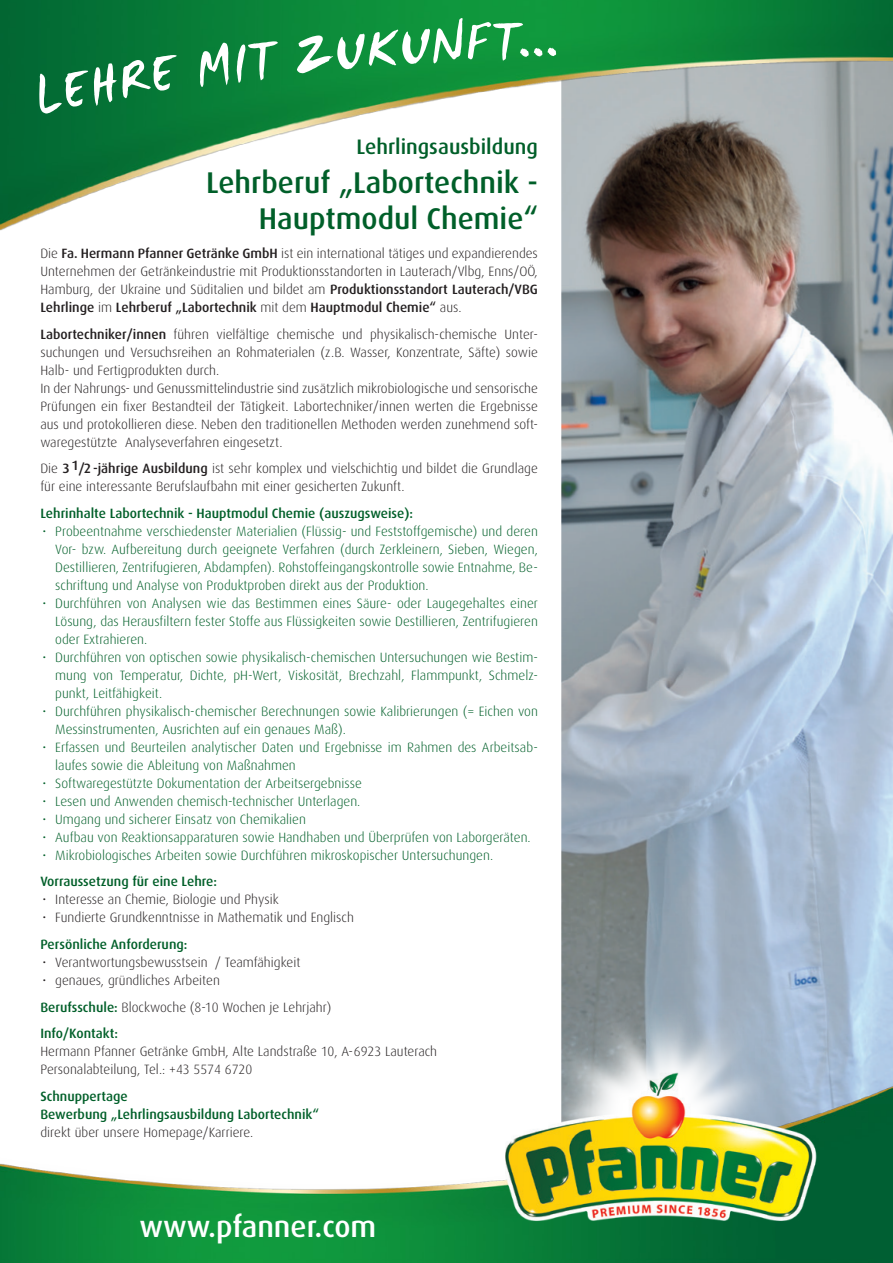
<style>
.page{position:relative;width:893px;height:1263px;background:#fff}
.page>*{position:absolute;margin:0;border:0;box-sizing:border-box;transform-origin:0 0}
.t1{font:500 30px/36px "Dax Pro";color:#005f29;text-align:right}
.t2{font:500 30px "Dax Pro";color:#fff}
.t3{font:500 21px "Dax Pro";color:#005f29}
.t4{font:300 13.5px/18px "Dax Pro";color:#231f20;text-align:justify}
.t5{font:300 13.5px/18px "Dax Pro";color:#005f29;text-align:justify}
.t6{font:500 13.5px "Dax Pro";color:#005f29}
.s1{font-weight:500}
.s2{font-weight:500;color:#005f29}
</style>
<div class="page">
<img style="left:0;top:0;width:893px;height:62px">
<img style="left:0;top:62px;width:893px;height:1201px">
<img style="left:468px;top:993px;width:380px;height:241px">
<div style="left:33px;top:54px;width:149px;height:61px;background:#047235"></div>
<div style="left:194px;top:41px;width:88px;height:48px;background:#098239"></div>
<svg style="left:293px;top:18px;width:263px;height:56px"></svg>
<p class="t3" style="left:356px;top:133px;width:183px">Lehrlingsausbildung</p>
<p class="t1" style="left:206px;top:164px;width:333px">Lehrberuf „Labortechnik -<br>Hauptmodul Chemie“</p>
<p class="t4" style="left:40px;top:244px;width:499px">Die <span class="s1">Fa. Hermann Pfanner Getränke GmbH</span> ist ein international tätiges und expandierendes Unternehmen der Getränkeindustrie mit Produktionsstandorten in Lauterach/Vlbg, Enns/OÖ, Hamburg, der Ukraine und Süditalien und bildet am <span class="s1">Produktionsstandort Lauterach/VBG Lehrlinge</span> im <span class="s1">Lehrberuf „Labortechnik</span> mit dem <span class="s1">Hauptmodul Chemie“</span> aus.</p>
<p class="t4" style="left:40px;top:325px;width:499px;text-align:left"><span class="s1">Labortechniker/innen</span> führen vielfältige chemische und physikalisch-chemische Unter&shy;suchungen und Versuchsreihen an Rohmaterialen (z.B. Wasser, Konzentrate, Säfte) sowie<br>Halb- und Fertigprodukten durch.</p>
<p class="t4" style="left:40px;top:379px;width:499px">In der Nahrungs- und Genussmittelindustrie sind zusätzlich mikrobiologische und sensorische Prüfungen ein fixer Bestandteil der Tätigkeit. Labortechniker/innen werten die Ergebnisse aus und protokollieren diese. Neben den traditionellen Methoden werden zunehmend soft&shy;waregestützte Analyseverfahren eingesetzt.</p>
<p class="t4" style="left:40px;top:459px;width:499px">Die <span class="s1">3</span><sup>1</sup><span class="s1">/2-jährige Ausbildung</span> ist sehr komplex und vielschichtig und bildet die Grundlage für eine interessante Berufslaufbahn mit einer gesicherten Zukunft.</p>
<p class="t6" style="left:40px;top:505px;width:374px">Lehrinhalte Labortechnik - Hauptmodul Chemie (auszugsweise):</p>
<p class="t5" style="left:55px;top:522px;width:484px;text-indent:-13px">• Probeentnahme verschiedenster Materialien (Flüssig- und Feststoffgemische) und deren Vor- bzw. Aufbereitung durch geeignete Verfahren (durch Zerkleinern, Sieben, Wiegen, Destillieren, Zentrifugieren, Abdampfen). Rohstoffeingangskontrolle sowie Entnahme, Be&shy;schriftung und Analyse von Produktproben direkt aus der Produktion.</p>
<p class="t5" style="left:55px;top:594px;width:484px;text-indent:-13px">• Durchführen von Analysen wie das Bestimmen eines Säure- oder Laugegehaltes einer Lösung, das Herausfiltern fester Stoffe aus Flüssigkeiten sowie Destillieren, Zentrifugieren oder Extrahieren.</p>
<p class="t5" style="left:55px;top:648px;width:484px;text-indent:-13px">• Durchführen von optischen sowie physikalisch-chemischen Untersuchungen wie Bestim&shy;mung von Temperatur, Dichte, pH-Wert, Viskosität, Brechzahl, Flammpunkt, Schmelz&shy;punkt, Leitfähigkeit.</p>
<p class="t5" style="left:55px;top:702px;width:484px;text-indent:-13px">• Durchführen physikalisch-chemischer Berechnungen sowie Kalibrierungen (= Eichen von<br>Messinstrumenten, Ausrichten auf ein genaues Maß).</p>
<p class="t5" style="left:55px;top:738px;width:482px;text-indent:-13px">• Erfassen und Beurteilen analytischer Daten und Ergebnisse im Rahmen des Arbeitsab&shy;laufes sowie die Ableitung von Maßnahmen</p>
<p class="t5" style="left:43px;top:774px;width:321px">• Softwaregestützte Dokumentation der Arbeitsergebnisse</p>
<p class="t5" style="left:43px;top:792px;width:319px">• Lesen und Anwenden chemisch-technischer Unterlagen.</p>
<p class="t5" style="left:43px;top:810px;width:265px">• Umgang und sicherer Einsatz von Chemikalien</p>
<p class="t5" style="left:43px;top:828px;width:490px">• Aufbau von Reaktionsapparaturen sowie Handhaben und Überprüfen von Laborgeräten.</p>
<p class="t5" style="left:43px;top:846px;width:452px">• Mikrobiologisches Arbeiten sowie Durchführen mikroskopischer Untersuchungen.</p>
<p class="t6" style="left:40px;top:873px;width:178px">Vorraussetzung für eine Lehre:</p>
<p class="t4" style="left:43px;top:890px;width:238px">• Interesse an Chemie, Biologie und Physik</p>
<p class="t4" style="left:43px;top:908px;width:313px">• Fundierte Grundkenntnisse in Mathematik und Englisch</p>
<p class="t6" style="left:40px;top:936px;width:149px">Persönliche Anforderung:</p>
<p class="t4" style="left:43px;top:953px;width:259px">• Verantwortungsbewusstsein / Teamfähigkeit</p>
<p class="t4" style="left:43px;top:971px;width:179px">• genaues, gründliches Arbeiten</p>
<p class="t4" style="left:40px;top:997px;width:293px"><span class="s2">Berufsschule:</span> Blockwoche (8-10 Wochen je Lehrjahr)</p>
<p class="t6" style="left:40px;top:1025px;width:79px">Info/Kontakt:</p>
<p class="t4" style="left:40px;top:1042px;width:398px">Hermann Pfanner Getränke GmbH, Alte Landstraße 10, A-6923 Lauterach</p>
<p class="t4" style="left:40px;top:1060px;width:214px">Personalabteilung, Tel.: +43 5574 6720</p>
<p class="t6" style="left:40px;top:1087px;width:89px">Schnuppertage</p>
<p class="t6" style="left:40px;top:1105px;width:280px">Bewerbung „Lehrlingsausbildung Labortechnik“</p>
<p class="t4" style="left:40px;top:1122px;width:215px">direkt über unsere Homepage/Karriere.</p>
<p class="t2" style="left:140px;top:1207px;width:238px">www.pfanner.com</p>
</div>
